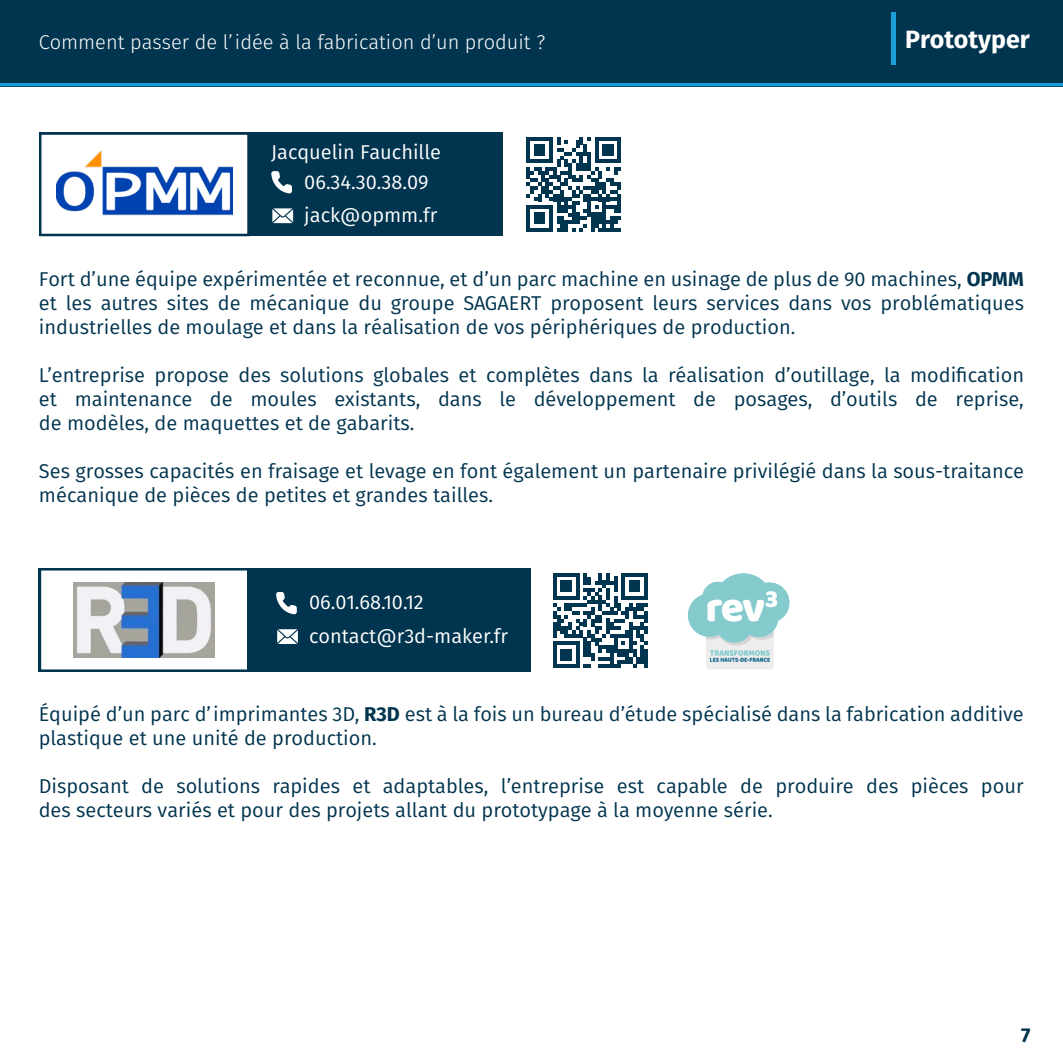
<style>
.page{position:relative;width:1063px;height:1063px;background:#fff}
.page>*{position:absolute;margin:0;border:0;box-sizing:border-box;transform-origin:0 0}
.t1{font:700 25px "Fira Sans";color:#fff}
.t2{font:20px/24px "Fira Sans";color:#01344e}
.t3{font:20px "Fira Sans";color:#fff}
.t4{font:300 20px "Fira Sans";color:#fff}
.t5{font:700 20px "Fira Sans";color:#01344e}
.s1{font-weight:700}
</style>
<div class="page">
<div style="left:0;top:0;width:1063px;height:86px;background:#01344e"></div>
<hr style="left:0;top:83px;width:1063px;height:3px;background:#179dd9">
<hr style="left:892px;top:12px;width:4px;height:52px;background:#1d9dd9">
<div style="left:39px;top:132px;width:464px;height:104px;background:#01344e"></div>
<div style="left:39px;top:132px;width:211px;height:104px;background:#fff;border:2px solid #01344e"></div>
<img style="left:56px;top:150px;width:177px;height:66px">
<svg style="left:271px;top:171px;width:21px;height:22px"></svg>
<svg style="left:272px;top:208px;width:21px;height:15px"></svg>
<svg style="left:526px;top:137px;width:95px;height:95px"></svg>
<div style="left:39px;top:568px;width:492px;height:104px;background:#01344e"></div>
<div style="left:39px;top:568px;width:211px;height:104px;background:#fff;border:2px solid #01344e"></div>
<img style="left:74px;top:583px;width:141px;height:74px">
<svg style="left:276px;top:592px;width:21px;height:22px"></svg>
<svg style="left:277px;top:629px;width:21px;height:15px"></svg>
<svg style="left:553px;top:573px;width:95px;height:95px"></svg>
<img style="left:687px;top:573px;width:103px;height:96px">
<p class="t4" style="left:39px;top:27px;width:508px">Comment passer de l’idée à la fabrication d’un produit ?</p>
<p class="t1" style="left:905px;top:19px;width:126px">Prototyper</p>
<p class="t3" style="left:271px;top:137px;width:171px">Jacquelin Fauchille</p>
<p class="t3" style="left:304px;top:167px;width:126px">06.34.30.38.09</p>
<p class="t3" style="left:304px;top:200px;width:135px">jack@opmm.fr</p>
<p class="t2" style="left:39px;top:266px;width:987px">Fort d’une équipe expérimentée et reconnue, et d’un parc machine en usinage de plus de 90 machines, <span class="s1">OPMM </span>et les autres sites de mécanique du groupe SAGAERT proposent leurs services dans vos problématiques</p>
<p class="t2" style="left:39px;top:314px;width:758px">industrielles de moulage et dans la réalisation de vos périphériques de production.</p>
<p class="t2" style="left:39px;top:362px;width:987px">L’entreprise propose des solutions globales et complètes dans la réalisation d’outillage, la modification</p>
<p class="t2" style="left:39px;top:386px;width:986px">et maintenance de moules existants, dans le développement de posages, d’outils de reprise,</p>
<p class="t2" style="left:39px;top:410px;width:377px">de modèles, de maquettes et de gabarits.</p>
<p class="t2" style="left:39px;top:458px;width:986px">Ses grosses capacités en fraisage et levage en font également un partenaire privilégié dans la sous-traitance mécanique de pièces de petites et grandes tailles.</p>
<p class="t3" style="left:309px;top:588px;width:116px">06.01.68.10.12</p>
<p class="t3" style="left:309px;top:621px;width:201px">contact@r3d-maker.fr</p>
<p class="t2" style="left:39px;top:701px;width:987px">Équipé d’un parc d’imprimantes 3D, <span class="s1">R3D</span> est à la fois un bureau d’étude spécialisé dans la fabrication additive plastique et une unité de production.</p>
<p class="t2" style="left:39px;top:773px;width:986px">Disposant de solutions rapides et adaptables, l’entreprise est capable de produire des pièces pour des secteurs variés et pour des projets allant du prototypage à la moyenne série.</p>
<p class="t5" style="left:1021px;top:1018px;width:11px">7</p>
</div>
